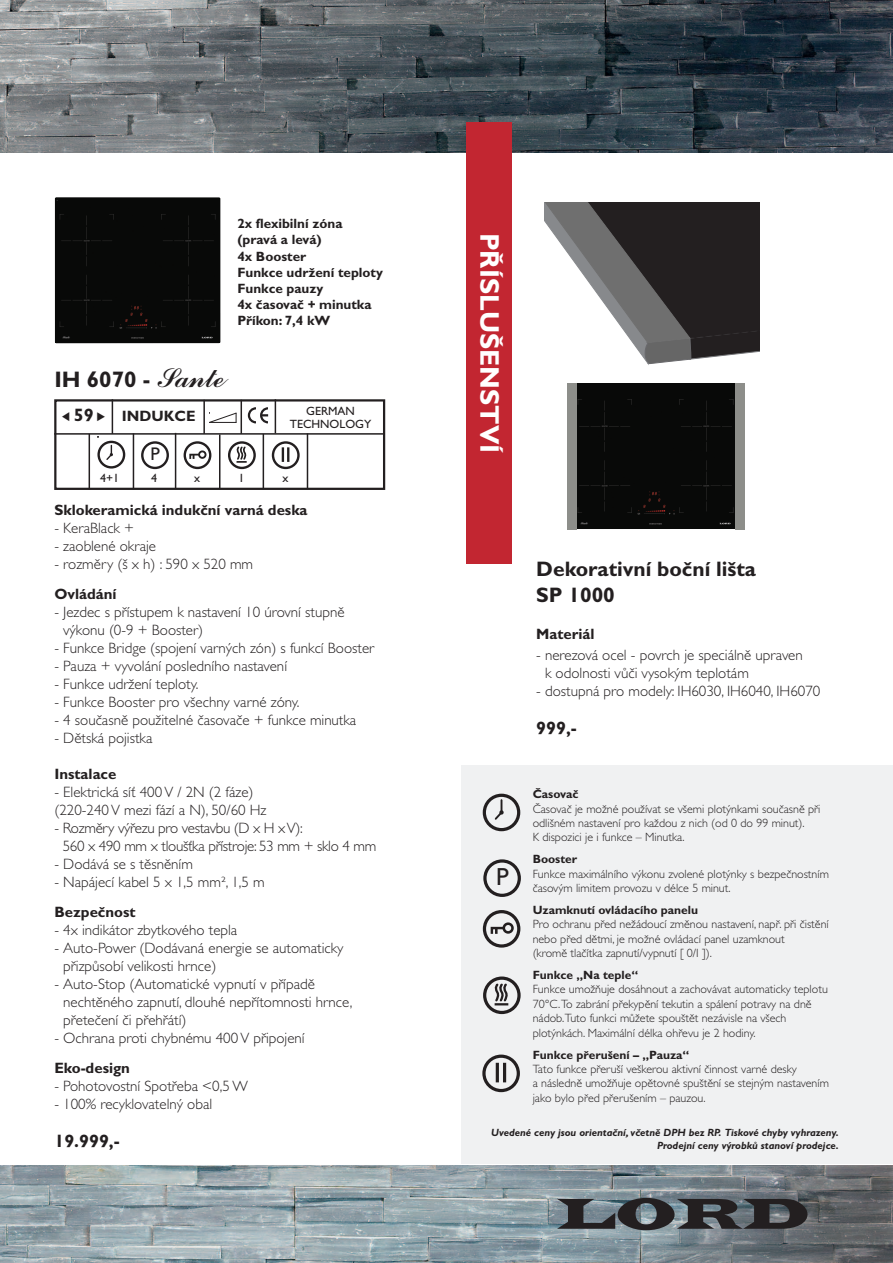
<style>
.page{position:relative;width:893px;height:1263px;background:#fff}
.page>*{position:absolute;margin:0;border:0;box-sizing:border-box;transform-origin:0 0}
.t1{font:700 27px "Gill Sans CE";color:#fff}
.t2{font:24.75px "Gill Sans";color:#231f20}
.t3{font:700 22.5px "Gill Sans CE";color:#231f20}
.t4{font:700 21px/25.2px "Gill Sans CE";color:#231f20}
.t5{font:18.45px "Gill Sans";color:#231f20}
.t6{font:700 18px "Gill Sans CE";color:#231f20}
.t7{font:300 15px/18px "Gill Sans CE";color:#231f20}
.t8{font:700 15px "Gill Sans CE";color:#231f20}
.t9{font:300 15px/18px "Gill Sans CE";letter-spacing:-.02em;color:#231f20}
.t10{font:700 13.5px/16.2px "Gill Sans CE";color:#231f20}
.t11{font:300 12px/14.4px "Gill Sans CE";color:#231f20}
.t12{font:700 12px "Gill Sans CE";color:#231f20}
.t13{font:12px/13.5px "Gill Sans CE";color:#231f20;text-align:center}
.t14{font:italic 700 10.5px/12.6px "Gill Sans CE";color:#231f20;text-align:right}
.s1{font-family:"Commercial Script BT";font-weight:400;font-size:30px}
.s2{font-family:"Apple SD Gothic Neo";font-weight:800;font-size:12px}
.s3{font-size:18px}
.s4{font-family:"Lucida Grande";font-weight:400;font-size:10.5px}
</style>
<div class="page">
<img style="left:0;top:0;width:893px;height:1263px">
<div style="left:0;top:153px;width:893px;height:1011px;background:#fff"></div>
<div style="left:55px;top:197px;width:166px;height:146px;background:#080908"></div>
<div style="left:466px;top:122px;width:46px;height:442px;background:#c22631"></div>
<svg style="left:545px;top:202px;width:214px;height:163px"></svg>
<svg style="left:557px;top:1198px;width:250px;height:32px;background:#4b5055"></svg>
<svg style="left:209px;top:413px;width:28px;height:10px"></svg>
<div style="left:248px;top:407px;width:16px;height:16px;border:2px solid #231f20;border-radius:50%"></div>
<div style="left:256px;top:407px;width:9px;height:18px;background:#fff"></div>
<svg style="left:260px;top:407px;width:15px;height:16px"></svg>
<div style="left:141px;top:441px;width:28px;height:28px;border:2px solid #231f20;border-radius:50%"></div>
<div style="left:184px;top:441px;width:27px;height:28px;border:2px solid #231f20;border-radius:50%"></div>
<div style="left:228px;top:441px;width:28px;height:28px;border:2px solid #231f20;border-radius:50%"></div>
<div style="left:272px;top:441px;width:28px;height:28px;border:2px solid #231f20;border-radius:50%"></div>
<svg style="left:282px;top:447px;width:7px;height:15px"></svg>
<svg style="left:236px;top:446px;width:11px;height:17px"></svg>
<div style="left:198px;top:450px;width:8px;height:9px;border:2px solid #231f20;border-radius:50%"></div>
<svg style="left:189px;top:453px;width:12px;height:6px"></svg>
<div style="left:97px;top:441px;width:28px;height:28px;border:2px solid #231f20;border-radius:50%"></div>
<svg style="left:106px;top:445px;width:7px;height:15px"></svg>
<div style="left:54px;top:399px;width:331px;height:91px;border:2px solid #231f20"></div>
<hr style="left:54px;top:433px;width:330px;height:2px;background:#231f20">
<hr style="left:112px;top:399px;width:1px;height:35px;background:#231f20">
<hr style="left:203px;top:400px;width:2px;height:34px;background:#231f20">
<hr style="left:241px;top:400px;width:1px;height:34px;background:#231f20">
<hr style="left:275px;top:399px;width:1px;height:34px;background:#231f20">
<hr style="left:133px;top:433px;width:1px;height:56px;background:#231f20">
<hr style="left:175px;top:433px;width:1px;height:56px;background:#231f20">
<hr style="left:219px;top:434px;width:1px;height:55px;background:#231f20">
<hr style="left:263px;top:434px;width:1px;height:55px;background:#231f20">
<hr style="left:307px;top:433px;width:1px;height:56px;background:#231f20">
<hr style="left:89px;top:434px;width:1px;height:55px;background:#231f20">
<div style="left:572px;top:383px;width:166px;height:146px;background:#080908"></div>
<div style="left:567px;top:383px;width:9px;height:146px;background:#8d8e8a"></div>
<div style="left:735px;top:383px;width:9px;height:146px;background:#8d8e8a"></div>
<div style="left:461px;top:765px;width:432px;height:399px;background:#f0f1f2"></div>
<div style="left:483px;top:794px;width:37px;height:37px;border:3px solid #231f20;border-radius:50%"></div>
<svg style="left:494px;top:800px;width:10px;height:20px"></svg>
<div style="left:483px;top:859px;width:38px;height:38px;border:3px solid #231f20;border-radius:50%"></div>
<div style="left:483px;top:910px;width:37px;height:37px;border:3px solid #231f20;border-radius:50%"></div>
<div style="left:502px;top:922px;width:12px;height:12px;border:3px solid #231f20;border-radius:50%"></div>
<svg style="left:490px;top:926px;width:17px;height:8px"></svg>
<div style="left:483px;top:976px;width:38px;height:38px;border:3px solid #231f20;border-radius:50%"></div>
<svg style="left:493px;top:982px;width:18px;height:23px"></svg>
<div style="left:482px;top:1054px;width:38px;height:38px;border:3px solid #231f20;border-radius:50%"></div>
<hr style="left:496px;top:1063px;width:3px;height:19px;background:#231f20">
<hr style="left:503px;top:1063px;width:3px;height:19px;background:#231f20">
<p class="t10" style="left:237px;top:217px;width:147px">2x flexibilní zóna (pravá a levá)<br>4x Booster<br>Funkce udržení teploty<br>Funkce pauzy<br>4x časovač + minutka<br>Příkon: 7,4 kW</p>
<h3 class="t3" style="left:54px;top:371px;width:171px">IH 6070 - <span class="s1">Sante</span></h3>
<p class="t8" style="left:61px;top:410px;width:136px"><span class="s2">◀</span> <span class="s3">59</span> <span class="s4">▶</span> INDUKCE</p>
<p class="t13" style="left:290px;top:405px;width:83px">GERMAN<br>TECHNOLOGY</p>
<p class="t5" style="left:151px;top:443px;width:11px">P</p>
<p class="t13" style="left:100px;top:473px;width:20px">4+1</p>
<p class="t13" style="left:151px;top:473px;width:7px">4</p>
<p class="t13" style="left:194px;top:473px;width:7px">x</p>
<p class="t13" style="left:238px;top:473px;width:7px">1</p>
<p class="t13" style="left:282px;top:473px;width:7px">x</p>
<p class="t8" style="left:54px;top:504px;width:255px">Sklokeramická indukční varná deska</p>
<p class="t7" style="left:54px;top:520px;width:81px">- KeraBlack +</p>
<p class="t7" style="left:54px;top:538px;width:103px">- zaoblené okraje</p>
<p class="t7" style="left:54px;top:556px;width:200px">- rozměry (š x h) : 590 x 520 mm</p>
<p class="t8" style="left:54px;top:588px;width:64px">Ovládání</p>
<p class="t7" style="left:63px;top:604px;width:283px;text-indent:-9px">- Jezdec s přístupem k nastavení 10 úrovní stupně výkonu (0-9 + Booster)</p>
<p class="t7" style="left:54px;top:640px;width:321px">- Funkce Bridge (spojení varných zón) s funkcí Booster</p>
<p class="t7" style="left:54px;top:658px;width:234px">- Pauza + vyvolání posledního nastavení</p>
<p class="t7" style="left:54px;top:676px;width:145px">- Funkce udržení teploty.</p>
<p class="t7" style="left:54px;top:694px;width:247px">- Funkce Booster pro všechny varné zóny.</p>
<p class="t7" style="left:54px;top:712px;width:303px">- 4 současně použitelné časovače + funkce minutka</p>
<p class="t7" style="left:54px;top:730px;width:99px">- Dětská pojistka</p>
<p class="t8" style="left:54px;top:768px;width:63px">Instalace</p>
<p class="t7" style="left:54px;top:784px;width:214px">- Elektrická síť 400V / 2N (2 fáze) (220-240V mezi fází a N), 50/60 Hz</p>
<p class="t9" style="left:63px;top:820px;width:315px;text-indent:-8px">- Rozměry výřezu pro vestavbu (D x H xV):<br>560 x 490 mm x tloušťka přístroje: 53 mm + sklo 4 mm</p>
<p class="t7" style="left:54px;top:856px;width:140px">- Dodává se s těsněním</p>
<p class="t7" style="left:54px;top:874px;width:212px">- Napájecí kabel 5 x 1,5 mm², 1,5 m</p>
<p class="t8" style="left:54px;top:906px;width:83px">Bezpečnost</p>
<p class="t7" style="left:54px;top:922px;width:184px">- 4x indikátor zbytkového tepla</p>
<p class="t7" style="left:63px;top:940px;width:282px;text-indent:-9px">- Auto-Power (Dodávaná energie se automaticky přizpůsobí velikosti hrnce)</p>
<p class="t7" style="left:63px;top:976px;width:291px;text-indent:-9px">- Auto-Stop (Automatické vypnutí v případě nechtěného zapnutí, dlouhé nepřítomnosti hrnce, přetečení či přehřátí)</p>
<p class="t7" style="left:54px;top:1030px;width:252px">- Ochrana proti chybnému 400V připojení</p>
<p class="t8" style="left:54px;top:1062px;width:77px">Eko-design</p>
<p class="t7" style="left:54px;top:1078px;width:195px">- Pohotovostní Spotřeba &lt;0,5 W</p>
<p class="t7" style="left:54px;top:1096px;width:159px">- 100% recyklovatelný obal</p>
<p class="t6" style="left:54px;top:1134px;width:67px">19.999,-</p>
<h1 class="t1" style="left:500px;top:233px;width:222px;rotate:90deg">PŘÍSLUŠENSTVÍ</h1>
<h3 class="t4" style="left:536px;top:558px;width:221px">Dekorativní boční lišta<br>SP 1000</h3>
<p class="t8" style="left:536px;top:628px;width:60px">Materiál</p>
<p class="t7" style="left:545px;top:647px;width:259px;text-indent:-9px">- nerezová ocel - povrch je speciálně upraven k odolnosti vůči vysokým teplotám</p>
<p class="t7" style="left:536px;top:683px;width:286px">- dostupná pro modely: IH6030, IH6040, IH6070</p>
<p class="t6" style="left:536px;top:721px;width:42px">999,-</p>
<p class="t12" style="left:533px;top:789px;width:47px">Časovač</p>
<p class="t11" style="left:533px;top:802px;width:289px">Časovač je možné používat se všemi plotýnkami současně při odlišném nastavení pro každou z nich (od 0 do 99 minut).<br>K dispozici je i funkce – Minutka.</p>
<p class="t12" style="left:533px;top:855px;width:46px">Booster</p>
<p class="t11" style="left:533px;top:867px;width:298px">Funkce maximálního výkonu zvolené plotýnky s bezpečnostním časovým limitem provozu v délce 5 minut.</p>
<p class="t12" style="left:533px;top:905px;width:167px">Uzamknutí ovládacího panelu</p>
<p class="t11" style="left:533px;top:918px;width:298px">Pro ochranu před nežádoucí změnou nastavení, např. při čistění nebo před dětmi, je možné ovládací panel uzamknout<br>(kromě tlačítka zapnutí/vypnutí [ 0/I ]).</p>
<p class="t12" style="left:533px;top:970px;width:107px">Funkce „Na teple“</p>
<p class="t11" style="left:533px;top:983px;width:297px">Funkce umožňuje dosáhnout a zachovávat automaticky teplotu 70°C.To zabrání překypění tekutin a spálení potravy na dně nádob.Tuto funkci můžete spouštět nezávisle na všech plotýnkách. Maximální délka ohřevu je 2 hodiny.</p>
<p class="t12" style="left:533px;top:1050px;width:158px">Funkce přerušení – „Pauza“</p>
<p class="t11" style="left:533px;top:1063px;width:298px">Tato funkce přeruší veškerou aktivní činnost varné desky<br>a následně umožňuje opětovné spuštění se stejným nastavením jako bylo před přerušením – pauzou.</p>
<p class="t14" style="left:491px;top:1127px;width:349px">Uvedené ceny jsou orientační, včetně DPH bez RP. Tiskové chyby vyhrazeny.<br>Prodejní ceny výrobků stanoví prodejce.</p>
<h2 class="t2" style="left:496px;top:862px;width:14px">P</h2>
</div>
